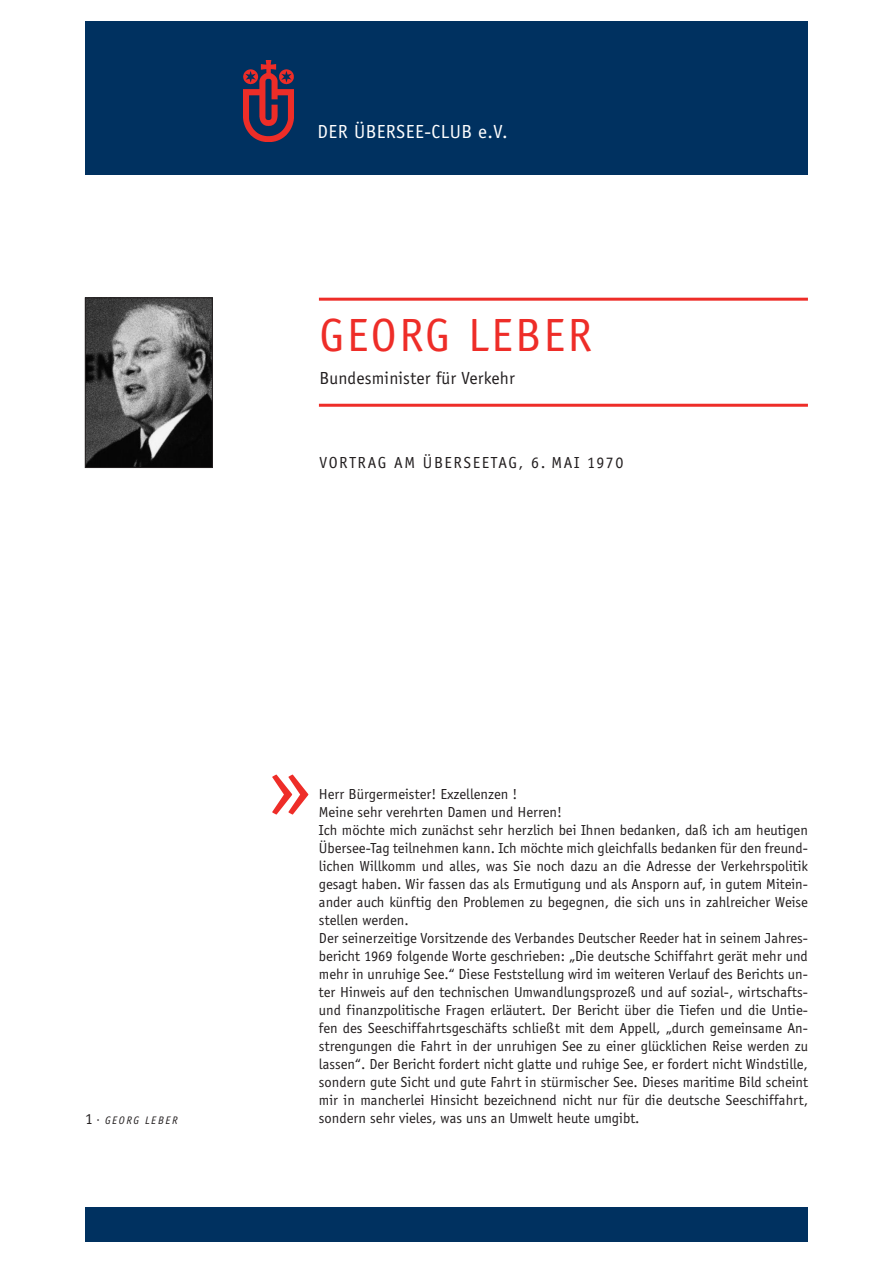
<style>
.page{position:relative;width:893px;height:1263px;background:#fff}
.page>*{position:absolute;margin:0;border:0;box-sizing:border-box;transform-origin:0 0}
.t1{font:90px "Officina Sans";color:#ee2d28}
.t2{font:48px "Officina Sans";letter-spacing:.05em;color:#ee2d28}
.t3{font:19.5px "Officina Sans";letter-spacing:.025em;color:#fff}
.t4{font:18px "Officina Sans";letter-spacing:.01em;color:#231f20}
.t5{font:16.5px "Officina Sans";letter-spacing:.095em;color:#231f20}
.t6{font:15px/18px "Officina Sans";color:#231f20}
.t7{font:italic 11.25px "Officina Sans";letter-spacing:.145em;color:#231f20}
.s1{font-style:normal;font-size:15.75px}
</style>
<div class="page">
<div style="left:85px;top:21px;width:723px;height:153px;background:#003160"></div>
<div style="left:85px;top:1208px;width:723px;height:34px;background:#003160"></div>
<img style="left:244px;top:61px;width:50px;height:80px">
<hr style="left:319px;top:298px;width:489px;height:3px;background:#ee2d28">
<hr style="left:319px;top:404px;width:489px;height:3px;background:#ee2d28">
<img style="left:87px;top:300px;width:124px;height:166px">
<div style="left:85px;top:298px;width:128px;height:170px;border:1px solid #231f20"></div>
<h3 class="t3" style="left:318px;top:120px;width:192px">DER ÜBERSEE-CLUB e.V.</h3>
<h2 class="t2" style="left:320px;top:306px;width:273px">GEORG LEBER</h2>
<p class="t4" style="left:320px;top:367px;width:197px">Bundesminister für Verkehr</p>
<p class="t5" style="left:320px;top:452px;width:306px">VORTRAG AM ÜBERSEETAG, 6. MAI 1970</p>
<h1 class="t1" style="left:268px;top:732px;width:44px">»</h1>
<p class="t6" style="left:319px;top:785px;width:491px">Herr Bürgermeister! Exzellenzen !<br>Meine sehr verehrten Damen und Herren!<br>Ich möchte mich zunächst sehr herzlich bei Ihnen bedanken, daß ich am heutigen Übersee-Tag teilnehmen kann. Ich möchte mich gleichfalls bedanken für den freund&shy;lichen Willkomm und alles, was Sie noch dazu an die Adresse der Verkehrspolitik gesagt haben. Wir fassen das als Ermutigung und als Ansporn auf, in gutem Mitein&shy;ander auch künftig den Problemen zu begegnen, die sich uns in zahlreicher Weise stellen werden.<br>Der seinerzeitige Vorsitzende des Verbandes Deutscher Reeder hat in seinem Jahres&shy;bericht 1969 folgende Worte geschrieben: „Die deutsche Schiffahrt gerät mehr und mehr in unruhige See.“ Diese Feststellung wird im weiteren Verlauf des Berichts un&shy;ter Hinweis auf den technischen Umwandlungsprozeß und auf sozial-, wirtschafts&shy;und finanzpolitische Fragen erläutert. Der Bericht über die Tiefen und die Untie&shy;fen des Seeschiffahrtsgeschäfts schließt mit dem Appell, „durch gemeinsame An&shy;strengungen die Fahrt in der unruhigen See zu einer glücklichen Reise werden zu lassen“. Der Bericht fordert nicht glatte und ruhige See, er fordert nicht Windstille, sondern gute Sicht und gute Fahrt in stürmischer See. Dieses maritime Bild scheint mir in mancherlei Hinsicht bezeichnend nicht nur für die deutsche Seeschiffahrt,</p>
<p class="t7" style="left:85px;top:1113px;width:94px"><span class="s1">1</span> · GEORG LEBER</p>
<p class="t6" style="left:319px;top:1109px;width:322px">sondern sehr vieles, was uns an Umwelt heute umgibt.</p>
</div>
